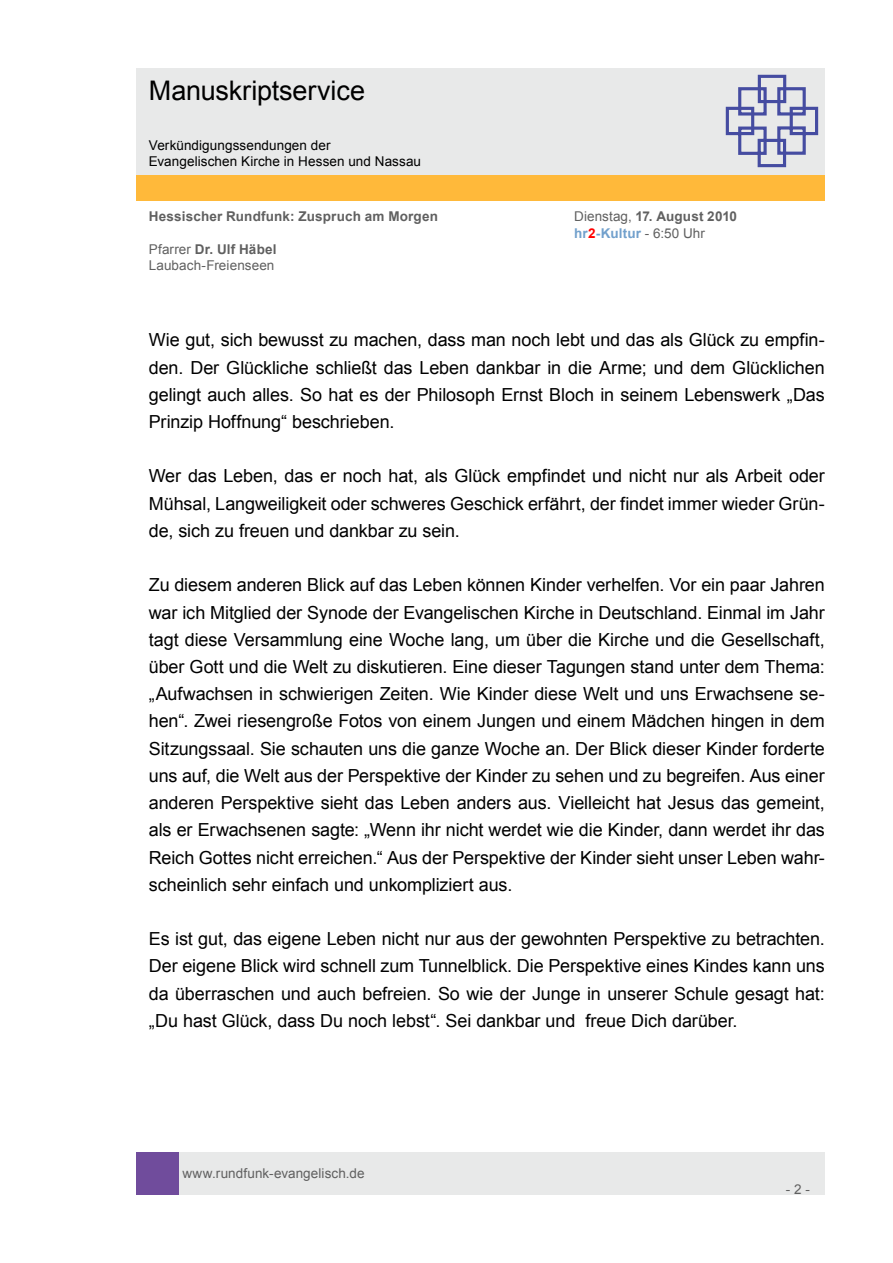
<style>
.page{position:relative;width:893px;height:1263px;background:#fff}
.page>*{position:absolute;margin:0;border:0;box-sizing:border-box;transform-origin:0 0}
.t1{font:27px "Arial";letter-spacing:-.005em;color:#000}
.t2{font:18px/27.2px "Arial";letter-spacing:-.005em;color:#000;text-align:justify}
.t3{font:13.5px/16.2px "Arial";letter-spacing:.005em;color:#606060}
.t4{font:13.5px/16.2px "Arial";letter-spacing:.005em;color:#000}
.t5{font:700 13.5px "Arial";letter-spacing:.015em;color:#606060}
.s1{font-weight:700}
.s2{font-weight:700;color:#71a0cc}
.s3{font-weight:700;color:#f00}
</style>
<div class="page">
<div style="left:179px;top:1152px;width:646px;height:43px;background:#e8e9e9"></div>
<div style="left:136px;top:1152px;width:43px;height:43px;background:#704c9c"></div>
<div style="left:136px;top:175px;width:689px;height:26px;background:#ffb93a"></div>
<div style="left:136px;top:68px;width:689px;height:106px;background:#e8e9e9"></div>
<svg style="left:725px;top:74px;width:94px;height:94px"></svg>
<h1 class="t1" style="left:149px;top:73px;width:218px">Manuskriptservice</h1>
<p class="t4" style="left:149px;top:137px;width:274px">Verkündigungssendungen der<br>Evangelischen Kirche in Hessen und Nassau</p>
<p class="t5" style="left:149px;top:208px;width:291px">Hessischer Rundfunk: Zuspruch am Morgen</p>
<p class="t3" style="left:574px;top:209px;width:165px">Dienstag, <span class="s1">17. August 2010 </span><span class="s2">hr</span><span class="s3">2</span><span class="s2">-Kultur</span> - 6:50 Uhr</p>
<p class="t3" style="left:149px;top:241px;width:129px">Pfarrer <span class="s1">Dr. Ulf Häbel<br></span>Laubach-Freienseen</p>
<p class="t2" style="left:149px;top:327px;width:678px">Wie gut, sich bewusst zu machen, dass man noch lebt und das als Glück zu empfin&shy;den. Der Glückliche schließt das Leben dankbar in die Arme; und dem Glücklichen gelingt auch alles. So hat es der Philosoph Ernst Bloch in seinem Lebenswerk „Das Prinzip Hoffnung“ beschrieben.</p>
<p class="t2" style="left:149px;top:463px;width:678px">Wer das Leben, das er noch hat, als Glück empfindet und nicht nur als Arbeit oder Mühsal, Langweiligkeit oder schweres Geschick erfährt, der findet immer wieder Grün&shy;de, sich zu freuen und dankbar zu sein.</p>
<p class="t2" style="left:149px;top:572px;width:678px">Zu diesem anderen Blick auf das Leben können Kinder verhelfen. Vor ein paar Jahren war ich Mitglied der Synode der Evangelischen Kirche in Deutschland. Einmal im Jahr tagt diese Versammlung eine Woche lang, um über die Kirche und die Gesellschaft, über Gott und die Welt zu diskutieren. Eine dieser Tagungen stand unter dem Thema: „Aufwachsen in schwierigen Zeiten. Wie Kinder diese Welt und uns Erwachsene se&shy;hen“. Zwei riesengroße Fotos von einem Jungen und einem Mädchen hingen in dem Sitzungssaal. Sie schauten uns die ganze Woche an. Der Blick dieser Kinder forderte uns auf, die Welt aus der Perspektive der Kinder zu sehen und zu begreifen. Aus einer anderen Perspektive sieht das Leben anders aus. Vielleicht hat Jesus das gemeint, als er Erwachsenen sagte: „Wenn ihr nicht werdet wie die Kinder, dann werdet ihr das Reich Gottes nicht erreichen.“ Aus der Perspektive der Kinder sieht unser Leben wahr&shy;scheinlich sehr einfach und unkompliziert aus.</p>
<p class="t2" style="left:149px;top:925px;width:677px">Es ist gut, das eigene Leben nicht nur aus der gewohnten Perspektive zu betrachten.<br>Der eigene Blick wird schnell zum Tunnelblick. Die Perspektive eines Kindes kann uns da überraschen und auch befreien. So wie der Junge in unserer Schule gesagt hat: „Du hast Glück, dass Du noch lebst“. Sei dankbar und freue Dich darüber.</p>
<p class="t3" style="left:182px;top:1165px;width:184px">www.rundfunk-evangelisch.de</p>
<p class="t3" style="left:786px;top:1181px;width:26px">- 2 -</p>
</div>
